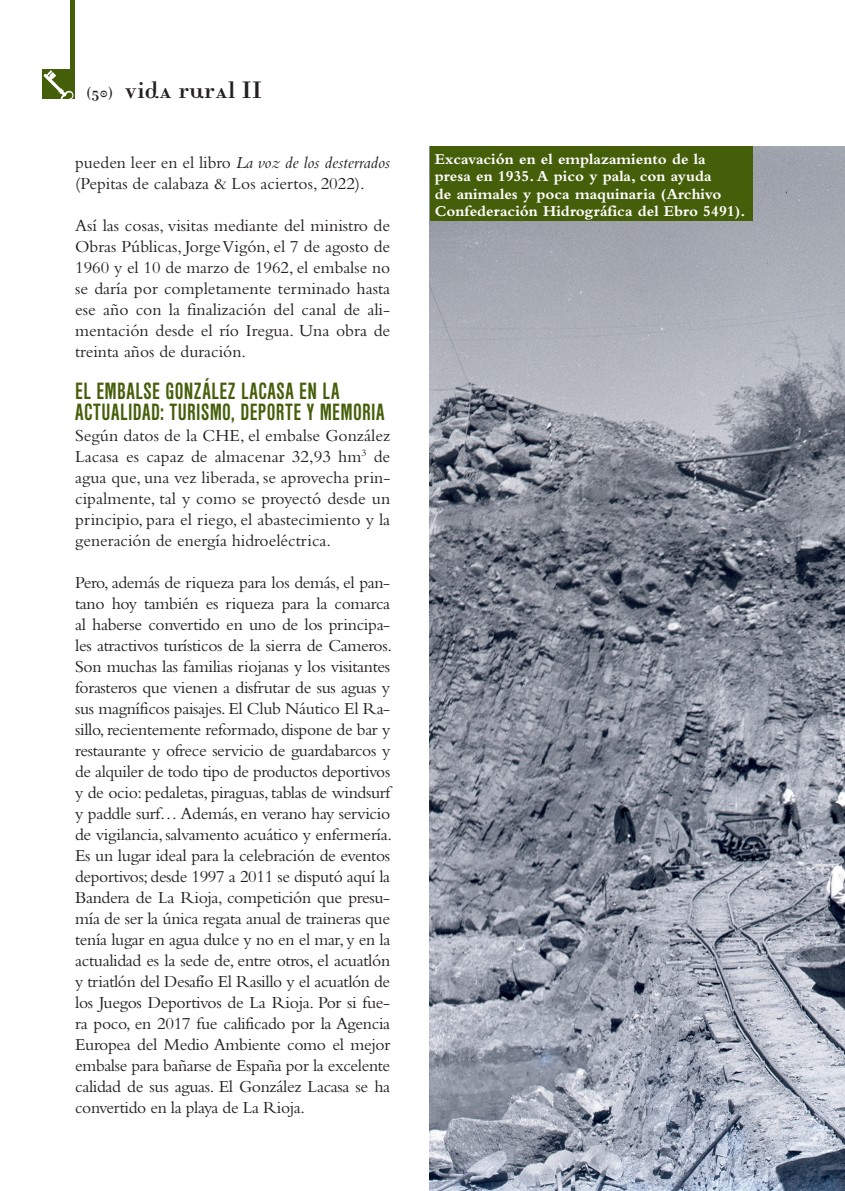
<style>
.page{position:relative;width:845px;height:1191px;background:#fff}
.page>*{position:absolute;margin:0;border:0;box-sizing:border-box;transform-origin:0 0}
.t1{font:700 condensed 24.5px/21px "Nimbus Sans DOT";letter-spacing:.02em;color:#455e09;scale:.9 1}
.t2{font:24.5px "Katrina";color:#231f20}
.t3{font:17.5px/21px "Bembo";color:#231f20;text-align:justify}
.t4{font:700 15.75px/17.5px "Bembo";color:#fff}
.s1{font-size:15.75px}
.s2{font-style:italic}
</style>
<div class="page">
<img style="left:430px;top:146px;width:415px;height:1045px">
<div style="left:430px;top:146px;width:322px;height:75px;background:#455e09"></div>
<div style="left:70px;top:0;width:5px;height:99px;background:#455e09"></div>
<div style="left:42px;top:69px;width:31px;height:30px;background:#455e09"></div>
<svg style="left:44px;top:70px;width:29px;height:29px"></svg>
<h1 class="t2" style="left:87px;top:76px;width:177px"><span class="s1">(50)</span> vida rural II</h1>
<p class="t3" style="left:75px;top:151px;width:316px">pueden leer en el libro <span class="s2">La voz de los desterrados </span>(Pepitas de calabaza &amp; Los aciertos, 2022).</p>
<p class="t3" style="left:75px;top:214px;width:317px">Así las cosas, visitas mediante del ministro de Obras Públicas, Jorge Vigón, el 7 de agosto de 1960 y el 10 de marzo de 1962, el embalse no se daría por completamente terminado hasta ese año con la finalización del canal de ali&shy;mentación desde el río Iregua. Una obra de treinta años de duración.</p>
<h1 class="t1" style="left:75px;top:380px;width:345px">EL EMBALSE GONZÁLEZ LACASA EN LA<br>ACTUALIDAD: TURISMO, DEPORTE Y MEMORIA</h1>
<p class="t3" style="left:75px;top:424px;width:317px">Según datos de la CHE, el embalse González Lacasa es capaz de almacenar 32,93 hm<sup>3</sup> de agua que, una vez liberada, se aprovecha prin&shy;cipalmente, tal y como se proyectó desde un principio, para el riego, el abastecimiento y la generación de energía hidroeléctrica.</p>
<p class="t3" style="left:75px;top:571px;width:318px">Pero, además de riqueza para los demás, el pan&shy;tano hoy también es riqueza para la comarca al haberse convertido en uno de los principa&shy;les atractivos turísticos de la sierra de Cameros.<br>Son muchas las familias riojanas y los visitantes forasteros que vienen a disfrutar de sus aguas y sus magníficos paisajes. El Club Náutico El Ra&shy;sillo, recientemente reformado, dispone de bar y restaurante y ofrece servicio de guardabarcos y de alquiler de todo tipo de productos deportivos y de ocio: pedaletas, piraguas, tablas de windsurf y paddle surf… Además, en verano hay servicio de vigilancia, salvamento acuático y enfermería.<br>Es un lugar ideal para la celebración de eventos deportivos; desde 1997 a 2011 se disputó aquí la Bandera de La Rioja, competición que presu&shy;mía de ser la única regata anual de traineras que tenía lugar en agua dulce y no en el mar, y en la actualidad es la sede de, entre otros, el acuatlón y triatlón del Desafío El Rasillo y el acuatlón de los Juegos Deportivos de La Rioja. Por si fue&shy;ra poco, en 2017 fue calificado por la Agencia Europea del Medio Ambiente como el mejor embalse para bañarse de España por la excelente calidad de sus aguas. El González Lacasa se ha convertido en la playa de La Rioja.</p>
<p class="t4" style="left:435px;top:150px;width:312px">Excavación en el emplazamiento de la presa en 1935. A pico y pala, con ayuda<br>de animales y poca maquinaria (Archivo Confederación Hidrográfica del Ebro 5491).</p>
</div>
